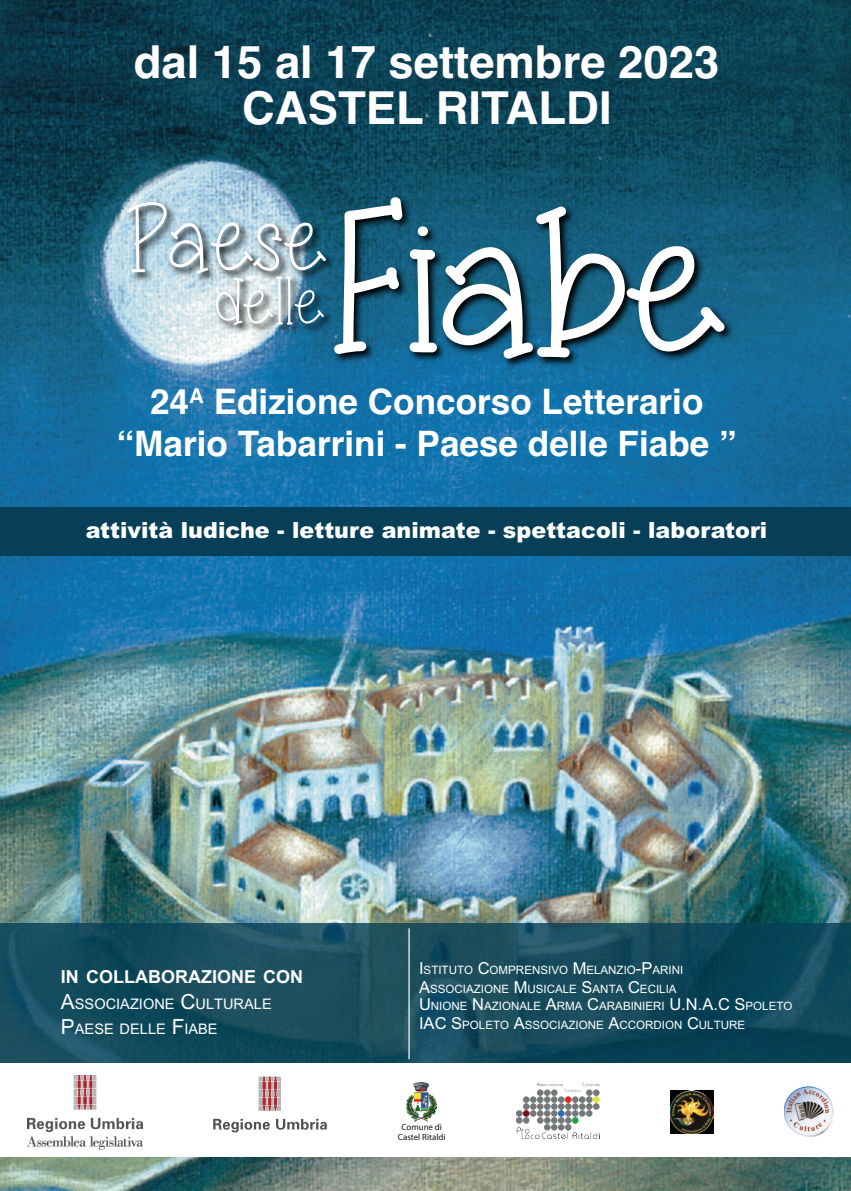
<style>
.page{position:relative;width:851px;height:1191px;background:#fff}
.page>*{position:absolute;margin:0;border:0;box-sizing:border-box;transform-origin:0 0}
.t1{font:700 45.4px/46.2px "Helvetica";color:#fff;text-align:center}
.t2{font:700 35px/41.2px "Helvetica";color:#fff;text-align:center}
.t3{font:900 22.2px "Arial";color:#fff}
.t4{font:700 18px "Arial";color:#fff}
.t5{font:14.6px/25px "Arial";color:#fff}
.t6{font:11.6px/19.4px "Arial";color:#fff}
.t7{font:8.8px/10.6px "Myriad Pro";color:#111416;text-align:center}
.s1{font-size:20.8px}
.s2{font-size:16.6px}
</style>
<div class="page">
<img style="left:0;top:0;width:850px;height:1191px">
<div style="left:0;top:507px;width:850px;height:49px;background:#063f57"></div>
<svg style="left:0;top:923px;width:850px;height:140px;background:#154b5c"></svg>
<img style="left:123px;top:197px;width:206px;height:141px">
<svg style="left:128px;top:202px;width:198px;height:123px;background:#a7bfc9"></svg>
<img style="left:329px;top:192px;width:408px;height:180px">
<svg style="left:334px;top:197px;width:68px;height:157px"></svg>
<svg style="left:409px;top:206px;width:315px;height:153px"></svg>
<hr style="left:408px;top:928px;width:1px;height:131px;background:#fff">
<div style="left:0;top:1063px;width:850px;height:93px;background:#fff"></div>
<img style="left:516px;top:1083px;width:83px;height:55px">
<img style="left:406px;top:1082px;width:31px;height:39px">
<svg style="left:258px;top:1076px;width:23px;height:34px"></svg>
<svg style="left:213px;top:1118px;width:114px;height:14px"></svg>
<img style="left:28px;top:1076px;width:114px;height:73px">
<img style="left:670px;top:1090px;width:43px;height:43px">
<img style="left:784px;top:1086px;width:49px;height:50px">
<h1 class="t1" style="left:134px;top:40px;width:587px">dal 15 al 17 settembre 2023<br>CASTEL RITALDI</h1>
<h2 class="t2" style="left:117px;top:382px;width:621px">24<sup>A</sup> Edizione Concorso Letterario “Mario Tabarrini - Paese delle Fiabe ”</h2>
<h3 class="t3" style="left:86px;top:514px;width:683px">attività ludiche - letture animate - spettacoli - laboratori</h3>
<h3 class="t4" style="left:61px;top:965px;width:244px">IN COLLABORAZIONE CON</h3>
<p class="t5" style="left:61px;top:991px;width:212px"><span class="s1">A</span>SSOCIAZIONE <span class="s1">C</span>ULTURALE<br><span class="s1">P</span>AESE DELLE <span class="s1">F</span>IABE</p>
<p class="t6" style="left:419px;top:959px;width:266px"><span class="s2">I</span>STITUTO <span class="s2">C</span>OMPRENSIVO <span class="s2">M</span>ELANZIO<span class="s2">-P</span>ARINI<br><span class="s2">A</span>SSOCIAZIONE <span class="s2">M</span>USICALE <span class="s2">S</span>ANTA <span class="s2">C</span>ECILIA</p>
<p class="t6" style="left:419px;top:997px;width:375px"><span class="s2">U</span>NIONE <span class="s2">N</span>AZIONALE <span class="s2">A</span>RMA <span class="s2">C</span>ARABINIERI <span class="s2">U.N.A.C S</span>POLETO<br><span class="s2">IAC S</span>POLETO <span class="s2">A</span>SSOCIAZIONE <span class="s2">A</span>CCORDION <span class="s2">C</span>ULTURE</p>
<p class="t7" style="left:398px;top:1122px;width:49px">Comune di<br>Castel Ritaldi</p>
</div>
